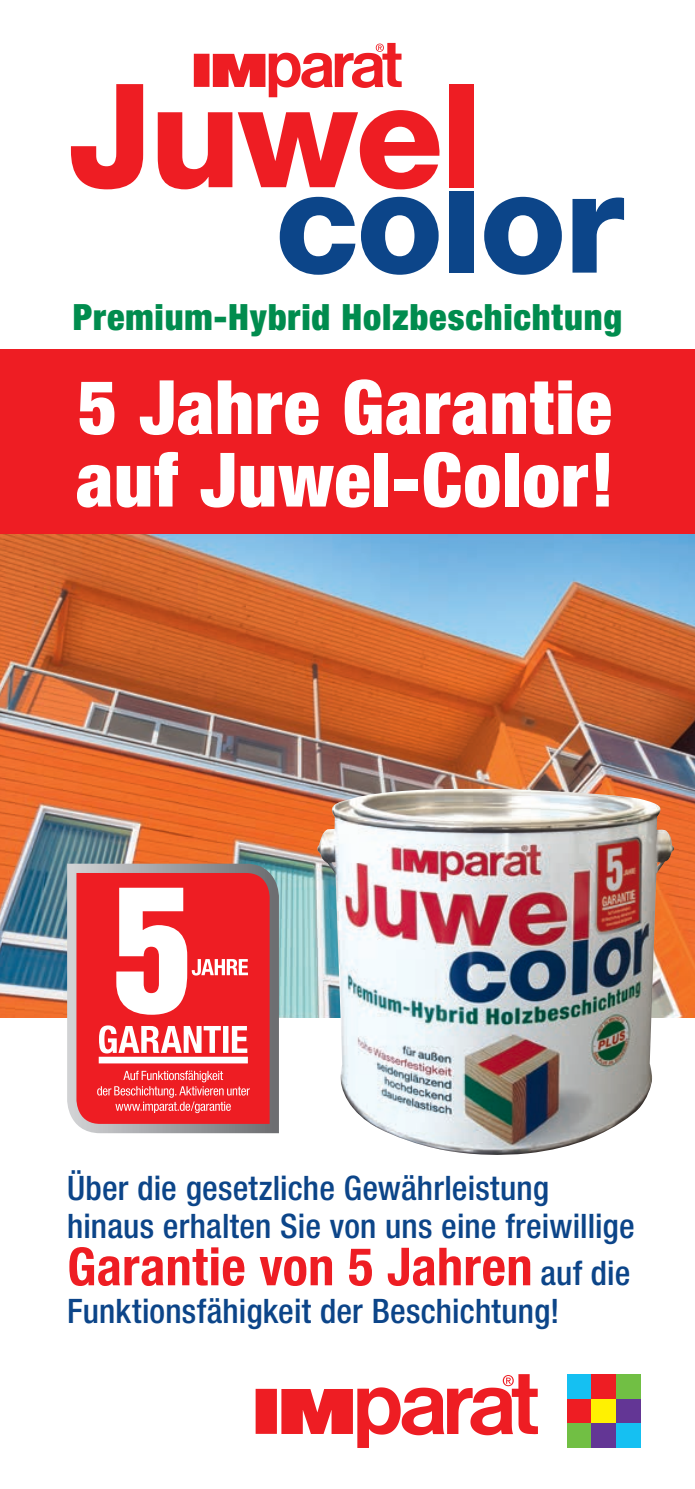
<style>
.page{position:relative;width:695px;height:1489px;background:#fff}
.page>*{position:absolute;margin:0;border:0;box-sizing:border-box;transform-origin:0 0}
.t1{font:900 condensed 75px/72.5px "Helvetica Neue";letter-spacing:.015em;color:#fff}
.t2{font:700 condensed 52.5px "Helvetica Neue";letter-spacing:.005em;color:#ee1d23}
.t3{font:900 condensed 36.25px "Helvetica Neue";letter-spacing:.025em;color:#008c4e}
.t4{font:500 condensed 33.75px/37.5px "Helvetica Neue LT Std";letter-spacing:.005em;color:#0c4589}
.s1{font-family:"Helvetica Neue LT Std";font-weight:500;font-size:33.75px;color:#0c4589}
</style>
<div class="page">
<div style="left:566px;top:1373px;width:25px;height:25px;background:#15c0f2"></div>
<div style="left:591px;top:1373px;width:25px;height:25px;background:#ee1d23"></div>
<div style="left:616px;top:1373px;width:24px;height:25px;background:#71bf44"></div>
<div style="left:566px;top:1398px;width:25px;height:25px;background:#ee1d23"></div>
<div style="left:591px;top:1398px;width:25px;height:25px;background:#fff101"></div>
<div style="left:616px;top:1398px;width:24px;height:25px;background:#633695"></div>
<div style="left:566px;top:1423px;width:25px;height:24px;background:#71bf44"></div>
<div style="left:591px;top:1423px;width:25px;height:24px;background:#633695"></div>
<div style="left:616px;top:1423px;width:24px;height:24px;background:#15c0f2"></div>
<svg style="left:255px;top:1374px;width:283px;height:73px"></svg>
<img style="left:0;top:533px;width:694px;height:484px">
<div style="left:0;top:349px;width:694px;height:184px;background:#ee1d23"></div>
<img style="left:67px;top:863px;width:212px;height:270px">
<svg style="left:99px;top:1025px;width:148px;height:28px"></svg>
<svg style="left:116px;top:887px;width:132px;height:127px"></svg>
<div style="left:99px;top:1056px;width:149px;height:7px;background:#fff"></div>
<svg style="left:97px;top:1070px;width:153px;height:43px;background:#f0454a"></svg>
<svg style="left:71px;top:84px;width:72px;height:105px"></svg>
<svg style="left:158px;top:112px;width:74px;height:77px"></svg>
<svg style="left:238px;top:110px;width:202px;height:79px"></svg>
<div style="left:449px;top:84px;width:25px;height:103px;background:#ee1d23"></div>
<svg style="left:280px;top:197px;width:75px;height:78px"></svg>
<svg style="left:484px;top:197px;width:77px;height:78px"></svg>
<svg style="left:361px;top:197px;width:77px;height:78px"></svg>
<svg style="left:572px;top:197px;width:52px;height:75px"></svg>
<svg style="left:194px;top:43px;width:207px;height:54px"></svg>
<div style="left:449px;top:191px;width:25px;height:81px;background:#0c4589"></div>
<img style="left:317px;top:788px;width:357px;height:367px">
<p class="t3" style="left:73px;top:295px;width:551px">Premium-Hybrid Holzbeschichtung</p>
<p class="t1" style="left:76px;top:370px;width:539px">5 Jahre Garantie auf Juwel-Color!</p>
<p class="t4" style="left:67px;top:1168px;width:569px">Über die gesetzliche Gewährleistung hinaus erhalten Sie von uns eine freiwillige</p>
<p class="t2" style="left:67px;top:1234px;width:564px">Garantie von 5 Jahren <span class="s1">auf die</span></p>
<p class="t4" style="left:67px;top:1291px;width:494px">Funktionsfähigkeit der Beschichtung!</p>
</div>
